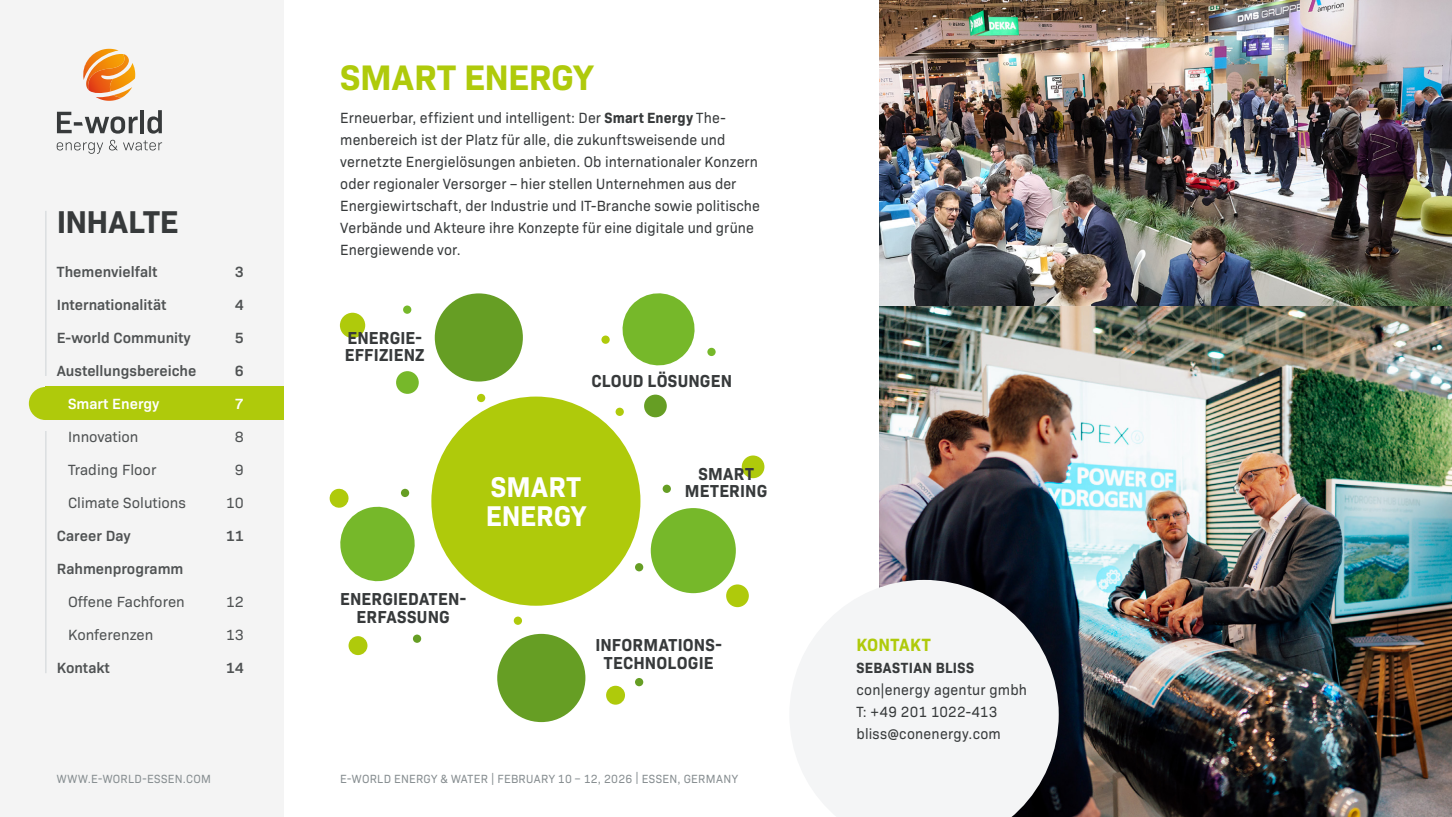
<style>
.page{position:relative;width:1452px;height:817px;background:#fff}
.page>*{position:absolute;margin:0;border:0;box-sizing:border-box;transform-origin:0 0}
.t1{font:700 36px "Bio Sans";letter-spacing:-.01em;color:#afca0b}
.t2{font:700 32px "Bio Sans";letter-spacing:-.01em;color:#373a3b}
.t3{font:700 29px/29px "Bio Sans";color:#fff;scale:.95 1}
.t4{font:700 18px "Bio Sans";letter-spacing:.015em;color:#afca0b;scale:.95 1}
.t5{font:700 17.6px/17.6px "Bio Sans";letter-spacing:.01em;color:#373a3b;text-align:center;scale:.95 1}
.t6{font:15px/22px "Bio Sans";letter-spacing:.01em;color:#373a3b;scale:.95 1}
.t7{font:600 15px "Bio Sans";color:#4f5253}
.t8{font:15px "Bio Sans";color:#4f5253}
.t9{font:700 15px "Bio Sans";letter-spacing:.03em;color:#373a3b;scale:.95 1}
.t10{font:600 15px "Bio Sans";color:#fff}
.t11{font:12px "Bio Sans";letter-spacing:.03em;color:#878e91;scale:.95 1}
.s1{font-weight:700}
</style>
<div class="page">
<div style="left:497px;top:633px;width:88px;height:89px;background:#669e24;border-radius:50%"></div>
<div style="left:435px;top:293px;width:88px;height:88px;background:#669e24;border-radius:50%"></div>
<div style="left:348px;top:636px;width:19px;height:19px;background:#afca0b;border-radius:50%"></div>
<div style="left:340px;top:312px;width:25px;height:26px;background:#afca0b;border-radius:50%"></div>
<div style="left:477px;top:394px;width:8px;height:8px;background:#afca0b;border-radius:50%"></div>
<div style="left:615px;top:407px;width:9px;height:9px;background:#afca0b;border-radius:50%"></div>
<div style="left:707px;top:348px;width:8px;height:8px;background:#76b82a;border-radius:50%"></div>
<div style="left:403px;top:305px;width:8px;height:9px;background:#76b82a;border-radius:50%"></div>
<svg style="left:662px;top:484px;width:9px;height:9px"></svg>
<div style="left:601px;top:335px;width:8px;height:9px;background:#afca0b;border-radius:50%"></div>
<div style="left:413px;top:634px;width:8px;height:8px;background:#669e24;border-radius:50%"></div>
<div style="left:635px;top:677px;width:8px;height:9px;background:#669e24;border-radius:50%"></div>
<div style="left:635px;top:563px;width:8px;height:8px;background:#669e24;border-radius:50%"></div>
<div style="left:514px;top:616px;width:8px;height:8px;background:#afca0b;border-radius:50%"></div>
<div style="left:606px;top:685px;width:19px;height:19px;background:#afca0b;border-radius:50%"></div>
<div style="left:396px;top:371px;width:23px;height:23px;background:#76b82a;border-radius:50%"></div>
<div style="left:650px;top:508px;width:86px;height:85px;background:#76b82a;border-radius:50%"></div>
<div style="left:431px;top:396px;width:209px;height:209px;background:#afca0b;border-radius:50%"></div>
<div style="left:726px;top:584px;width:23px;height:23px;background:#afca0b;border-radius:50%"></div>
<div style="left:644px;top:394px;width:22px;height:23px;background:#669e24;border-radius:50%"></div>
<div style="left:741px;top:455px;width:23px;height:23px;background:#afca0b;border-radius:50%"></div>
<svg style="left:329px;top:488px;width:86px;height:94px"></svg>
<svg style="left:622px;top:293px;width:73px;height:73px"></svg>
<img style="left:879px;top:1px;width:572px;height:306px">
<img style="left:879px;top:307px;width:572px;height:509px">
<svg style="left:790px;top:579px;width:268px;height:237px;fill:#f4f5f6"></svg>
<div style="left:0;top:0;width:283px;height:816px;background:#f2f2f2"></div>
<svg style="left:83px;top:49px;width:52px;height:52px"></svg>
<svg style="left:57px;top:142px;width:46px;height:12px"></svg>
<svg style="left:109px;top:140px;width:53px;height:10px"></svg>
<svg style="left:57px;top:112px;width:81px;height:22px"></svg>
<hr style="left:140px;top:110px;width:4px;height:23px;background:#373a3b">
<svg style="left:147px;top:110px;width:15px;height:24px"></svg>
<div style="left:29px;top:387px;width:33px;height:33px;background:#afca0b;border-radius:50%"></div>
<hr style="left:45px;top:211px;width:1px;height:165px;background:#ced3d6">
<hr style="left:45px;top:431px;width:1px;height:242px;background:#ced3d6">
<div style="left:45px;top:387px;width:238px;height:33px;background:#afca0b"></div>
<h2 class="t2" style="left:57px;top:197px;width:123px">INHALTE</h2>
<p class="t7" style="left:57px;top:260px;width:102px">Themenvielfalt</p>
<p class="t7" style="left:235px;top:260px;width:10px">3</p>
<p class="t7" style="left:57px;top:293px;width:111px">Internationalität</p>
<p class="t7" style="left:235px;top:293px;width:10px">4</p>
<p class="t7" style="left:57px;top:326px;width:136px">E-world Community</p>
<p class="t7" style="left:235px;top:326px;width:10px">5</p>
<p class="t7" style="left:57px;top:359px;width:141px">Austellungsbereiche</p>
<p class="t7" style="left:235px;top:359px;width:10px">6</p>
<p class="t10" style="left:68px;top:392px;width:93px">Smart Energy</p>
<p class="t10" style="left:235px;top:392px;width:10px">7</p>
<p class="t8" style="left:68px;top:425px;width:72px">Innovation</p>
<p class="t8" style="left:235px;top:425px;width:11px">8</p>
<p class="t8" style="left:68px;top:458px;width:90px">Trading Floor</p>
<p class="t8" style="left:235px;top:458px;width:11px">9</p>
<p class="t8" style="left:68px;top:491px;width:119px">Climate Solutions</p>
<p class="t8" style="left:226px;top:491px;width:20px">10</p>
<p class="t7" style="left:57px;top:524px;width:75px">Career Day</p>
<p class="t7" style="left:226px;top:524px;width:19px">11</p>
<p class="t7" style="left:57px;top:557px;width:128px">Rahmenprogramm</p>
<p class="t8" style="left:68px;top:590px;width:118px">Offene Fachforen</p>
<p class="t8" style="left:226px;top:590px;width:20px">12</p>
<p class="t8" style="left:68px;top:623px;width:87px">Konferenzen</p>
<p class="t8" style="left:226px;top:623px;width:20px">13</p>
<p class="t7" style="left:57px;top:656px;width:55px">Kontakt</p>
<p class="t7" style="left:226px;top:656px;width:19px">14</p>
<h1 class="t1" style="left:340px;top:50px;width:254px">SMART ENERGY</h1>
<p class="t6" style="left:340px;top:105px;width:443px">Erneuerbar, effizient und intelligent: Der <span class="s1">Smart Energy</span> The&shy;menbereich ist der Platz für alle, die zukunftsweisende und vernetzte Energielösungen anbieten. Ob internationaler Konzern oder regionaler Versorger – hier stellen Unternehmen aus der Energiewirtschaft, der Industrie und IT-Branche sowie politische Verbände und Akteure ihre Konzepte für eine digitale und grüne Energiewende vor.</p>
<p class="t5" style="left:345px;top:327px;width:86px;text-align:left">ENERGIE-<br>EFFIZIENZ</p>
<p class="t5" style="left:591px;top:371px;width:150px">CLOUD LÖSUNGEN</p>
<h3 class="t3" style="left:486px;top:469px;width:107px">SMART<br>ENERGY</h3>
<p class="t5" style="left:685px;top:463px;width:88px">SMART<br>METERING</p>
<p class="t5" style="left:340px;top:588px;width:134px">ENERGIEDATEN-<br>ERFASSUNG</p>
<p class="t5" style="left:595px;top:634px;width:135px">INFORMATIONS-<br>TECHNOLOGIE</p>
<p class="t11" style="left:57px;top:770px;width:164px">WWW.E-WORLD-ESSEN.COM</p>
<p class="t11" style="left:340px;top:770px;width:420px">E-WORLD ENERGY &amp; WATER | FEBRUARY 10 – 12, 2026 | ESSEN, GERMANY</p>
<p class="t4" style="left:856px;top:631px;width:80px">KONTAKT</p>
<p class="t9" style="left:856px;top:656px;width:125px">SEBASTIAN BLISS</p>
<p class="t6" style="left:856px;top:677px;width:181px">con|energy agentur gmbh<br>T: +49 201 1022-413 bliss@conenergy.com</p>
</div>
